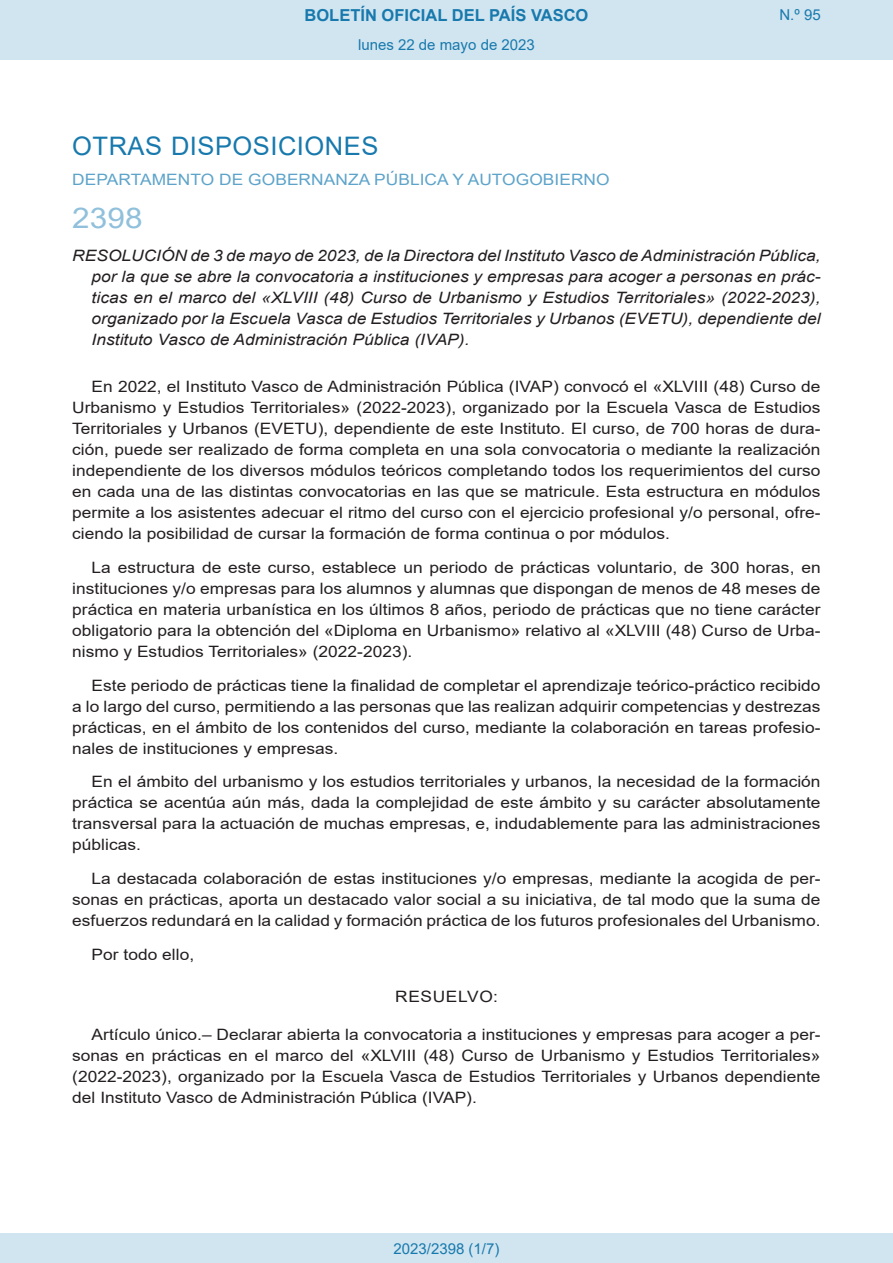
<style>
.page{position:relative;width:893px;height:1263px;background:#fff}
.page>*{position:absolute;margin:0;border:0;box-sizing:border-box;transform-origin:0 0}
.BOPVOrden{font:28.5px "Arial";color:#90c0db;scale:1.11 1}
.BOPVSeccion{font:25.5px "Arial";letter-spacing:.02em;color:#1879ad}
.t1{font:700 16.5px "Arial";color:#1879ad}
.BOPVDetalle{font:15.6px/21px "Arial";color:#231f20;text-align:justify;scale:1.11 1}
.BOPVTitulo{font:italic 15.6px/21px "Arial";color:#231f20;text-align:justify;scale:1.11 1}
.BOPVOrganismo{font:15.6px "Arial";letter-spacing:.005em;color:#5ea4ca;scale:1.11 1}
.BOPVClave{font:15.6px "Arial";letter-spacing:.035em;color:#231f20;scale:1.11 1}
.Paginacion_Centro{font:15px "Arial";color:#1879ad}
</style>
<div class="page">
<div style="left:0;top:0;width:893px;height:60px;background:#d0e5f0"></div>
<div style="left:0;top:1233px;width:893px;height:30px;background:#d0e5f0"></div>
<p class="t1" style="left:305px;top:3px;width:285px">BOLETÍN OFICIAL DEL PAÍS VASCO</p>
<p class="Paginacion_Centro" style="left:358px;top:35px;width:178px">lunes 22 de mayo de 2023</p>
<p class="Paginacion_Centro" style="left:779px;top:5px;width:43px">N.º 95</p>
<p class="BOPVSeccion" style="left:72px;top:128px;width:308px">OTRAS DISPOSICIONES</p>
<p class="BOPVOrganismo" style="left:72px;top:169px;width:486px">DEPARTAMENTO DE GOBERNANZA PÚBLICA Y AUTOGOBIERNO</p>
<p class="BOPVOrden" style="left:72px;top:198px;width:65px">2398</p>
<p class="BOPVTitulo" style="left:92px;top:246px;width:658px;text-indent:-19px">RESOLUCIÓN de 3 de mayo de 2023, de la Directora del Instituto Vasco de Administración Pública, por la que se abre la convocatoria a instituciones y empresas para acoger a personas en prác&shy;ticas en el marco del «XLVIII (48) Curso de Urbanismo y Estudios Territoriales» (2022-2023), organizado por la Escuela Vasca de Estudios Territoriales y Urbanos (EVETU), dependiente del Instituto Vasco de Administración Pública (IVAP).</p>
<p class="BOPVDetalle" style="left:72px;top:376px;width:676px;text-indent:19px">En 2022, el Instituto Vasco de Administración Pública (IVAP) convocó el «XLVIII (48) Curso de Urbanismo y Estudios Territoriales» (2022-2023), organizado por la Escuela Vasca de Estudios Territoriales y Urbanos (EVETU), dependiente de este Instituto. El curso, de 700 horas de dura&shy;ción, puede ser realizado de forma completa en una sola convocatoria o mediante la realización independiente de los diversos módulos teóricos completando todos los requerimientos del curso en cada una de las distintas convocatorias en las que se matricule. Esta estructura en módulos permite a los asistentes adecuar el ritmo del curso con el ejercicio profesional y/o personal, ofre&shy;ciendo la posibilidad de cursar la formación de forma continua o por módulos.</p>
<p class="BOPVDetalle" style="left:72px;top:557px;width:676px;text-indent:19px">La estructura de este curso, establece un periodo de prácticas voluntario, de 300 horas, en instituciones y/o empresas para los alumnos y alumnas que dispongan de menos de 48 meses de práctica en materia urbanística en los últimos 8 años, periodo de prácticas que no tiene carácter obligatorio para la obtención del «Diploma en Urbanismo» relativo al «XLVIII (48) Curso de Urba&shy;nismo y Estudios Territoriales» (2022-2023).</p>
<p class="BOPVDetalle" style="left:72px;top:674px;width:676px;text-indent:19px">Este periodo de prácticas tiene la finalidad de completar el aprendizaje teórico-práctico recibido a lo largo del curso, permitiendo a las personas que las realizan adquirir competencias y destrezas prácticas, en el ámbito de los contenidos del curso, mediante la colaboración en tareas profesio&shy;nales de instituciones y empresas.</p>
<p class="BOPVDetalle" style="left:72px;top:771px;width:676px;text-indent:19px">En el ámbito del urbanismo y los estudios territoriales y urbanos, la necesidad de la formación práctica se acentúa aún más, dada la complejidad de este ámbito y su carácter absolutamente transversal para la actuación de muchas empresas, e, indudablemente para las administraciones públicas.</p>
<p class="BOPVDetalle" style="left:72px;top:868px;width:676px;text-indent:19px">La destacada colaboración de estas instituciones y/o empresas, mediante la acogida de per&shy;sonas en prácticas, aporta un destacado valor social a su iniciativa, de tal modo que la suma de esfuerzos redundará en la calidad y formación práctica de los futuros profesionales del Urbanismo.</p>
<p class="BOPVDetalle" style="left:92px;top:944px;width:94px">Por todo ello,</p>
<p class="BOPVClave" style="left:395px;top:986px;width:94px">RESUELVO:</p>
<p class="BOPVDetalle" style="left:72px;top:1024px;width:676px;text-indent:19px">Artículo único.– Declarar abierta la convocatoria a instituciones y empresas para acoger a per&shy;sonas en prácticas en el marco del «XLVIII (48) Curso de Urbanismo y Estudios Territoriales» (2022-2023), organizado por la Escuela Vasca de Estudios Territoriales y Urbanos dependiente del Instituto Vasco de Administración Pública (IVAP).</p>
<p class="Paginacion_Centro" style="left:393px;top:1238px;width:107px">2023/2398 (1/7)</p>
</div>
